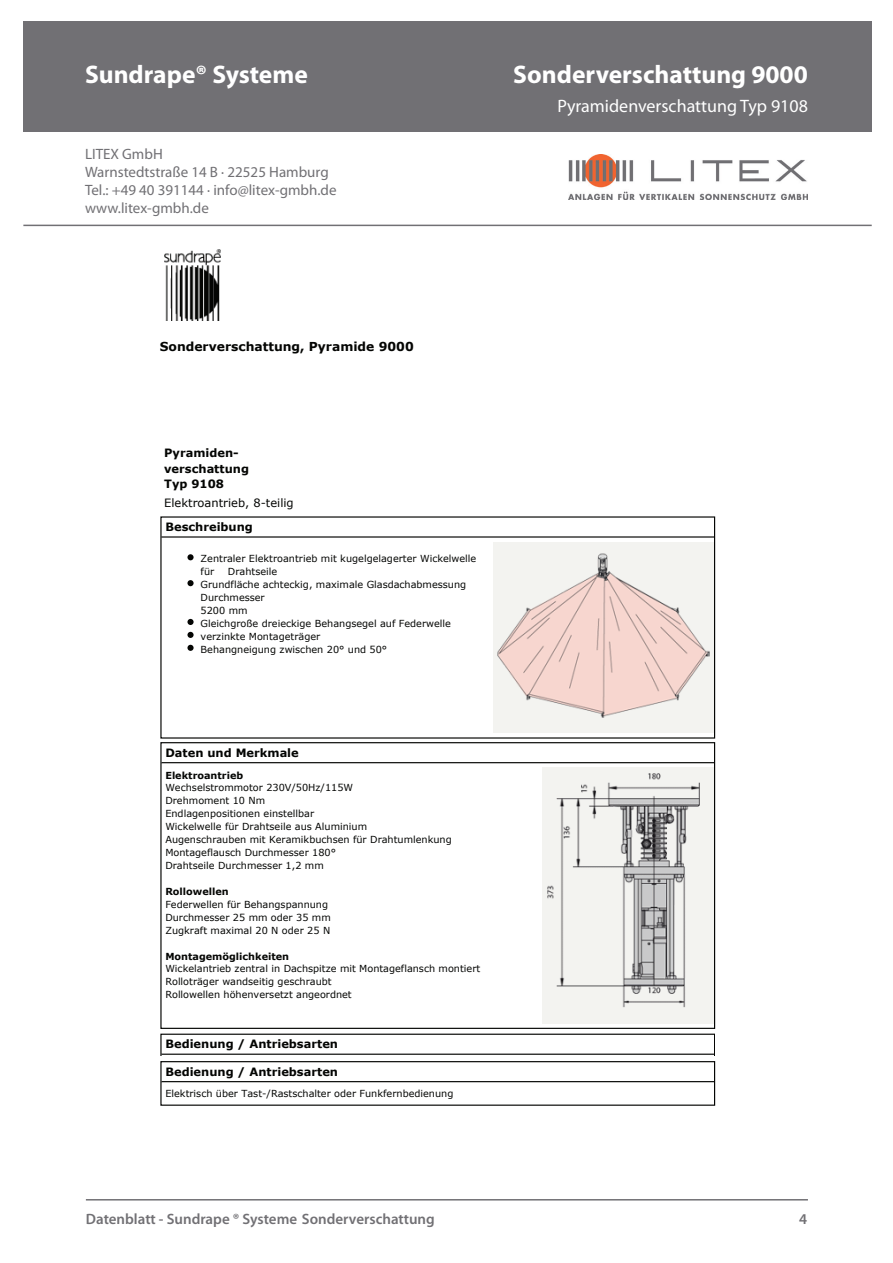
<style>
.page{position:relative;width:893px;height:1263px;background:#fff}
.page>*{position:absolute;margin:0;border:0;box-sizing:border-box;transform-origin:0 0}
.t1{font:700 25.5px "Myriad Pro";color:#fff}
.t2{font:18px "Myriad Pro";color:#fff}
.t3{font:15px/18px "Myriad Pro";color:#717074}
.t4{font:600 15px "Myriad Pro";color:#717074}
.t5{font:700 12.3px "Verdana";color:#040503}
.t6{font:11.7px "Times";color:#040503}
.t7{font:700 11.4px/15.3px "Verdana";color:#040503}
.t8{font:11.4px "Verdana";color:#040503}
.t9{font:9.75px/12.9px "Verdana";color:#040503}
.t10{font:700 9.75px "Verdana";color:#040503}
</style>
<div class="page">
<div style="left:23px;top:21px;width:849px;height:111px;background:#717074"></div>
<hr style="left:86px;top:1199px;width:722px;height:1px;background:#717074">
<img style="left:569px;top:155px;width:239px;height:45px">
<hr style="left:23px;top:225px;width:849px;height:1px;background:#717074">
<hr style="left:162px;top:536px;width:552px;height:2px;background:#040503">
<div style="left:160px;top:742px;width:555px;height:287px;border:1px solid #040503"></div>
<hr style="left:162px;top:762px;width:552px;height:1px;background:#040503">
<svg style="left:160px;top:1034px;width:555px;height:22px"></svg>
<hr style="left:162px;top:1053px;width:552px;height:2px;background:#040503">
<img style="left:493px;top:542px;width:220px;height:190px">
<img style="left:542px;top:768px;width:171px;height:256px">
<img style="left:164px;top:250px;width:57px;height:70px">
<div style="left:187px;top:554px;width:7px;height:6px;background:#040503;border-radius:50%"></div>
<div style="left:187px;top:580px;width:7px;height:6px;background:#040503;border-radius:50%"></div>
<div style="left:187px;top:619px;width:7px;height:6px;background:#040503;border-radius:50%"></div>
<div style="left:187px;top:632px;width:7px;height:6px;background:#040503;border-radius:50%"></div>
<div style="left:187px;top:645px;width:7px;height:6px;background:#040503;border-radius:50%"></div>
<div style="left:160px;top:1061px;width:555px;height:45px;border:1px solid #040503"></div>
<hr style="left:162px;top:1081px;width:552px;height:1px;background:#040503">
<h1 class="t1" style="left:85px;top:58px;width:224px">Sundrape® Systeme</h1>
<h1 class="t1" style="left:513px;top:58px;width:296px">Sonderverschattung 9000</h1>
<h3 class="t3" style="left:85px;top:144px;width:253px">LITEX GmbH<br>Warnstedtstraße 14 B · 22525 Hamburg<br>Tel.: +49 40 391144 · info@litex-gmbh.de www.litex-gmbh.de</h3>
<p class="t5" style="left:160px;top:339px;width:255px">Sonderverschattung, Pyramide 9000</p>
<p class="t7" style="left:164px;top:445px;width:86px">Pyramiden&shy;verschattung<br>Typ 9108</p>
<p class="t8" style="left:164px;top:495px;width:131px">Elektroantrieb, 8-teilig</p>
<p class="t7" style="left:165px;top:519px;width:89px">Beschreibung</p>
<p class="t9" style="left:201px;top:552px;width:277px">Zentraler Elektroantrieb mit kugelgelagerter Wickelwelle für</p>
<p class="t9" style="left:201px;top:565px;width:267px;text-indent:27px">Drahtseile<br>Grundfläche achteckig, maximale Glasdachabmessung<br>Durchmesser<br>5200 mm<br>Gleichgroße dreieckige Behangsegel auf Federwelle verzinkte Montageträger<br>Behangneigung zwischen 20° und 50°</p>
<p class="t7" style="left:165px;top:745px;width:135px">Daten und Merkmale</p>
<p class="t10" style="left:165px;top:769px;width:79px">Elektroantrieb</p>
<p class="t9" style="left:165px;top:782px;width:288px">Wechselstrommotor 230V/50Hz/115W<br>Drehmoment 10 Nm<br>Endlagenpositionen einstellbar<br>Wickelwelle für Drahtseile aus Aluminium<br>Augenschrauben mit Keramikbuchsen für Drahtumlenkung Montageflausch Durchmesser 180°<br>Drahtseile Durchmesser 1,2 mm</p>
<p class="t10" style="left:165px;top:885px;width:65px">Rollowellen</p>
<p class="t9" style="left:165px;top:898px;width:167px">Federwellen für Behangspannung<br>Durchmesser 25 mm oder 35 mm<br>Zugkraft maximal 20 N oder 25 N</p>
<p class="t10" style="left:165px;top:950px;width:125px">Montagemöglichkeiten</p>
<p class="t9" style="left:165px;top:963px;width:316px">Wickelantrieb zentral in Dachspitze mit Montageflansch montiert<br>Rolloträger wandseitig geschraubt<br>Rollowellen höhenversetzt angeordnet</p>
<p class="t7" style="left:165px;top:1036px;width:174px">Bedienung / Antriebsarten</p>
<p class="t6" style="left:109px;top:980px;width:204px">Druckansicht von Sundrape - Detailansicht</p>
<p class="t7" style="left:165px;top:1063px;width:174px">Bedienung / Antriebsarten</p>
<p class="t9" style="left:165px;top:1087px;width:290px">Elektrisch über Tast-/Rastschalter oder Funkfernbedienung</p>
<h2 class="t2" style="left:557px;top:95px;width:252px">Pyramidenverschattung Typ 9108</h2>
<h3 class="t4" style="left:86px;top:1209px;width:350px">Datenblatt - Sundrape ® Systeme Sonderverschattung</h3>
<h3 class="t4" style="left:799px;top:1209px;width:10px">4</h3>
</div>
